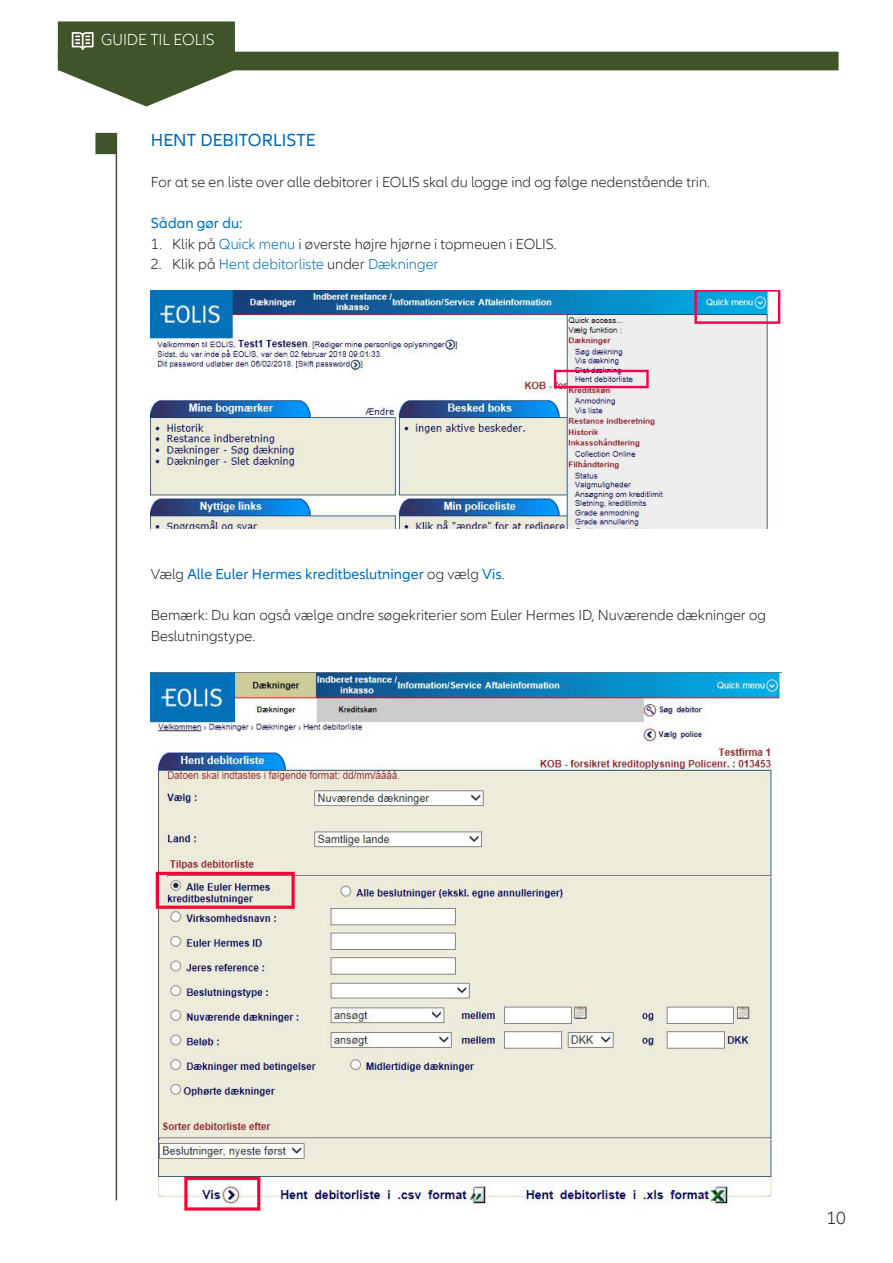
<style>
.page{position:relative;width:893px;height:1263px;background:#fff}
.page>*{position:absolute;margin:0;border:0;box-sizing:border-box;transform-origin:0 0}
.Subhead_11_14_ASR_DL{font:18px "Allianz Neo";letter-spacing:.005em;color:#0168b3}
.t1{font:300 18px "Allianz Neo";color:#231f20}
.t2{font:300 16.5px "Allianz Neo";letter-spacing:-.005em;color:#fff}
.MBT{font:300 15px "Allianz Neo";color:#231f20}
.MBT-2{font:15px "Allianz Neo";letter-spacing:.005em;color:#006db8}
.t3{font:300 15px "Allianz Neo";color:#006db8}
.s1{color:#006db8}
.s2{color:#231f20}
.s3{font-weight:300;color:#231f20}
</style>
<div class="page">
<hr style="left:116px;top:133px;width:1px;height:1067px;background:#3f5429">
<div style="left:95px;top:133px;width:21px;height:21px;background:#3f5429"></div>
<img style="left:151px;top:290px;width:630px;height:238px">
<img style="left:150px;top:673px;width:631px;height:538px">
<svg style="left:58px;top:70px;width:177px;height:37px"></svg>
<div style="left:58px;top:21px;width:177px;height:38px;background:#3f5429;border:2px solid #3f5429"></div>
<div style="left:58px;top:52px;width:780px;height:18px;background:#3f5429"></div>
<svg style="left:72px;top:32px;width:22px;height:18px"></svg>
<p class="t2" style="left:101px;top:31px;width:115px">GUIDE TIL EOLIS</p>
<p class="Subhead_11_14_ASR_DL" style="left:151px;top:129px;width:166px">HENT DEBITORLISTE</p>
<p class="MBT" style="left:151px;top:173px;width:561px">For at se en liste over alle debitorer i EOLIS skal du logge ind og følge nedenstående trin.</p>
<p class="MBT-2" style="left:151px;top:215px;width:93px">Sådan gør du:</p>
<p class="MBT" style="left:151px;top:235px;width:407px">1. Klik på <span class="s1">Quick menu</span> i øverste højre hjørne i topmeuen i EOLIS.</p>
<p class="t3" style="left:151px;top:256px;width:289px"><span class="s2">2. Klik på</span> Hent debitorliste <span class="s2">under</span> Dækninger</p>
<p class="MBT-2" style="left:151px;top:565px;width:355px"><span class="s3">Vælg</span> Alle Euler Hermes kreditbeslutninger <span class="s3">og vælg</span> Vis<span class="s3">.</span></p>
<p class="MBT" style="left:151px;top:607px;width:617px">Bemærk: Du kan også vælge andre søgekriterier som Euler Hermes ID, Nuværende dækninger og</p>
<p class="MBT" style="left:151px;top:627px;width:106px">Beslutningstype.</p>
<p class="t1" style="left:826px;top:1207px;width:21px">10</p>
</div>
